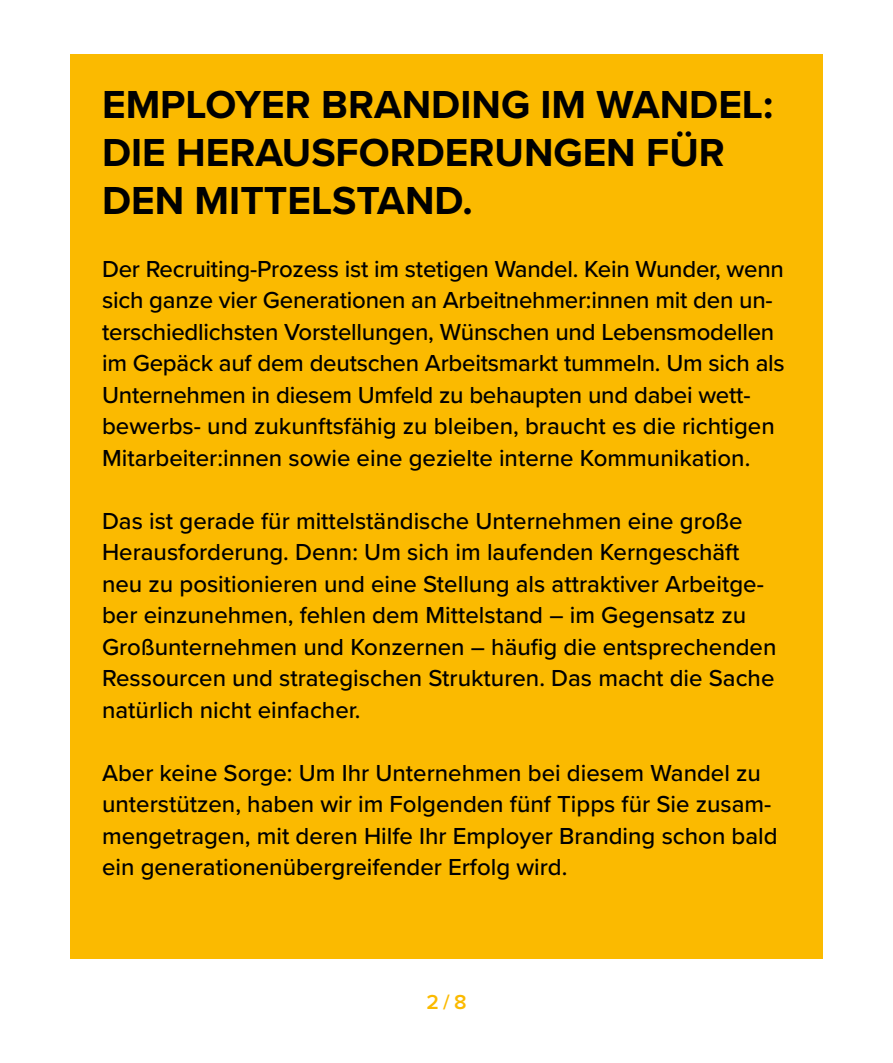
<style>
.page{position:relative;width:893px;height:1063px;background:#fff}
.page>*{position:absolute;margin:0;border:0;box-sizing:border-box;transform-origin:0 0}
.t1{font:700 40.5px/48px "Proxima Nova";color:#000}
.t2{font:500 24px/31.5px "Proxima Nova";color:#000}
.t3{font:600 21px "Proxima Nova";color:#fbba00}
</style>
<div class="page">
<div style="left:70px;top:54px;width:753px;height:905px;background:#fbba00"></div>
<h1 class="t1" style="left:102px;top:79px;width:673px">EMPLOYER BRANDING IM WANDEL:<br>DIE HERAUSFORDERUNGEN FÜR<br>DEN MITTELSTAND.</h1>
<p class="t2" style="left:102px;top:252px;width:684px">Der Recruiting-Prozess ist im stetigen Wandel. Kein Wunder, wenn sich ganze vier Generationen an Arbeitnehmer:innen mit den un&shy;terschiedlichsten Vorstellungen, Wünschen und Lebensmodellen im Gepäck auf dem deutschen Arbeitsmarkt tummeln. Um sich als Unternehmen in diesem Umfeld zu behaupten und dabei wett&shy;bewerbs- und zukunftsfähig zu bleiben, braucht es die richtigen Mitarbeiter:innen sowie eine gezielte interne Kommunikation.</p>
<p class="t2" style="left:102px;top:504px;width:676px">Das ist gerade für mittelständische Unternehmen eine große Herausforderung. Denn: Um sich im laufenden Kerngeschäft neu zu positionieren und eine Stellung als attraktiver Arbeitge&shy;ber einzunehmen, fehlen dem Mittelstand – im Gegensatz zu Großunternehmen und Konzernen – häufig die entsprechenden Ressourcen und strategischen Strukturen. Das macht die Sache natürlich nicht einfacher.</p>
<p class="t2" style="left:102px;top:756px;width:677px">Aber keine Sorge: Um Ihr Unternehmen bei diesem Wandel zu unterstützen, haben wir im Folgenden fünf Tipps für Sie zusam&shy;mengetragen, mit deren Hilfe Ihr Employer Branding schon bald ein generationenübergreifender Erfolg wird.</p>
<p class="t3" style="left:426px;top:986px;width:42px">2/8</p>
</div>
